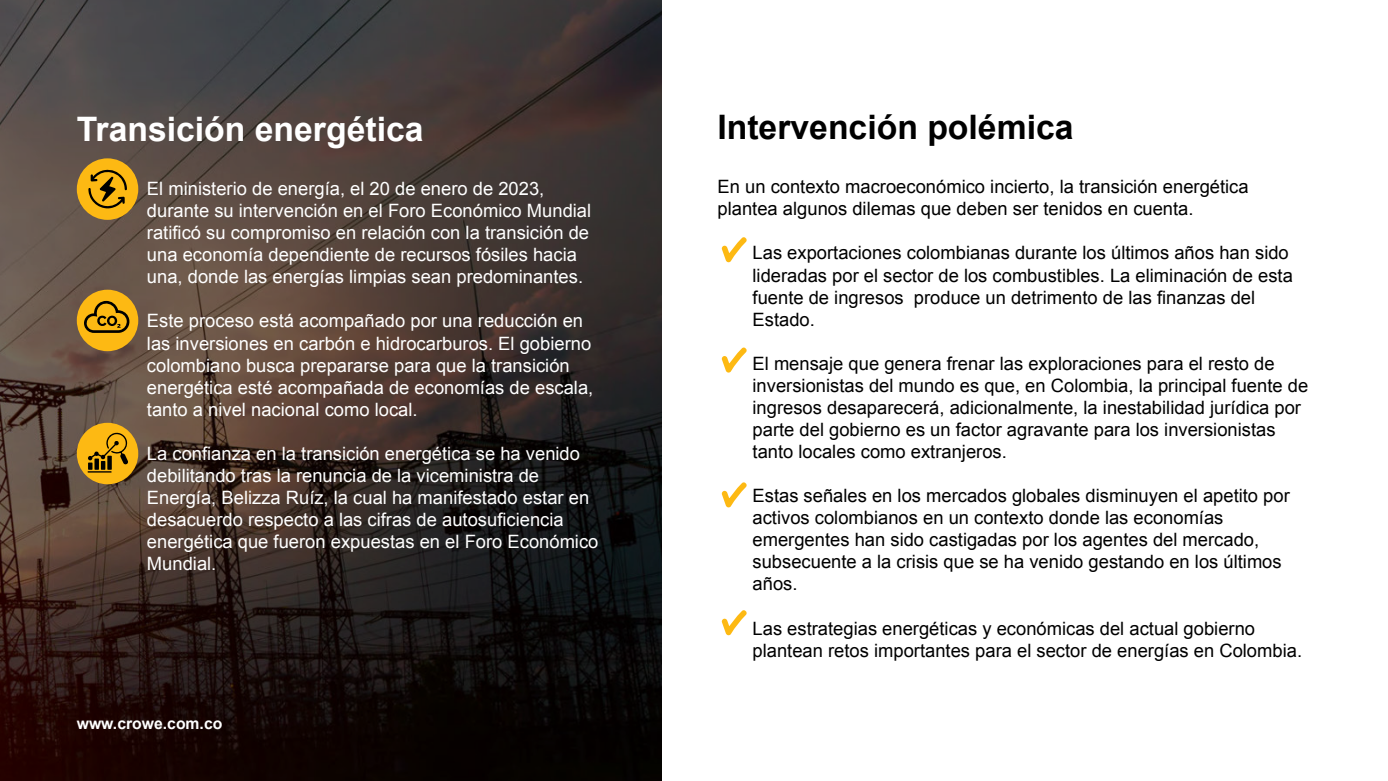
<style>
.page{position:relative;width:1388px;height:781px;background:#fff}
.page>*{position:absolute;margin:0;border:0;box-sizing:border-box;transform-origin:0 0}
.t1{font:700 33.77px "Arial";color:#fff}
.t2{font:700 33.77px "Arial";color:#000}
.t3{font:18.38px/22.1px "Arial";color:#000}
.t4{font:18.38px/22.1px "Arial";color:#fff}
.t5{font:700 15.75px "Arial";color:#fff}
</style>
<div class="page">
<svg style="left:0;top:0;width:662px;height:780px;background:#3a2e2a"></svg>
<div style="left:77px;top:158px;width:61px;height:62px;background:#fdb913;border-radius:50%"></div>
<div style="left:77px;top:290px;width:61px;height:61px;background:#fdb913;border-radius:50%"></div>
<div style="left:77px;top:423px;width:61px;height:61px;background:#fdb913;border-radius:50%"></div>
<svg style="left:88px;top:169px;width:39px;height:39px"></svg>
<svg style="left:84px;top:301px;width:46px;height:32px"></svg>
<svg style="left:88px;top:432px;width:40px;height:40px"></svg>
<svg style="left:721px;top:237px;width:26px;height:26px"></svg>
<svg style="left:721px;top:347px;width:26px;height:26px"></svg>
<svg style="left:721px;top:482px;width:26px;height:26px"></svg>
<svg style="left:721px;top:610px;width:26px;height:26px"></svg>
<h1 class="t1" style="left:77px;top:116px;width:348px">Transición energética</h1>
<p class="t4" style="left:147px;top:179px;width:446px">El ministerio de energía, el 20 de enero de 2023, durante su intervención en el Foro Económico Mundial ratificó su compromiso en relación con la transición de una economía dependiente de recursos fósiles hacia una, donde las energías limpias sean predominantes.</p>
<p class="t4" style="left:147px;top:311px;width:448px">Este proceso está acompañado por una reducción en las inversiones en carbón e hidrocarburos. El gobierno colombiano busca prepararse para que la transición energética esté acompañada de economías de escala, tanto a nivel nacional como local.</p>
<p class="t4" style="left:147px;top:443px;width:453px">La confianza en la transición energética se ha venido debilitando tras la renuncia de la viceministra de Energía, Belizza Ruíz, la cual ha manifestado estar en desacuerdo respecto a las cifras de autosuficiencia energética que fueron expuestas en el Foro Económico Mundial.</p>
<p class="t5" style="left:77px;top:717px;width:147px">www.crowe.com.co</p>
<h1 class="t2" style="left:717px;top:114px;width:358px">Intervención polémica</h1>
<p class="t3" style="left:717px;top:177px;width:533px">En un contexto macroeconómico incierto, la transición energética plantea algunos dilemas que deben ser tenidos en cuenta.</p>
<p class="t3" style="left:752px;top:243px;width:542px">Las exportaciones colombianas durante los últimos años han sido lideradas por el sector de los combustibles. La eliminación de esta fuente de ingresos produce un detrimento de las finanzas del Estado.</p>
<p class="t3" style="left:752px;top:353px;width:557px">El mensaje que genera frenar las exploraciones para el resto de inversionistas del mundo es que, en Colombia, la principal fuente de ingresos desaparecerá, adicionalmente, la inestabilidad jurídica por parte del gobierno es un factor agravante para los inversionistas tanto locales como extranjeros.</p>
<p class="t3" style="left:752px;top:486px;width:539px">Estas señales en los mercados globales disminuyen el apetito por activos colombianos en un contexto donde las economías emergentes han sido castigadas por los agentes del mercado, subsecuente a la crisis que se ha venido gestando en los últimos años.</p>
<p class="t3" style="left:752px;top:618px;width:551px">Las estrategias energéticas y económicas del actual gobierno plantean retos importantes para el sector de energías en Colombia.</p>
</div>
